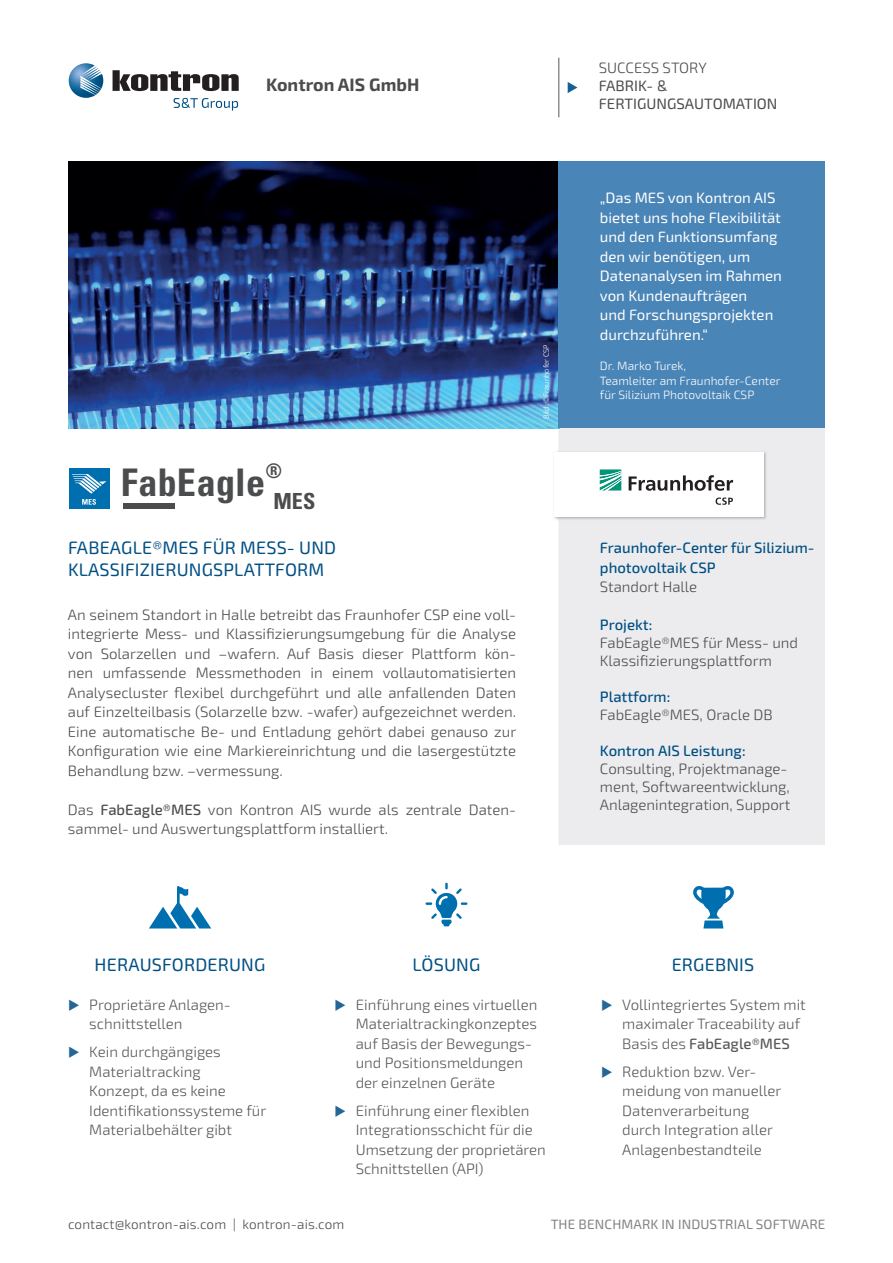
<style>
.page{position:relative;width:893px;height:1263px;background:#fff}
.page>*{position:absolute;margin:0;border:0;box-sizing:border-box;transform-origin:0 0}
.t1{font:700 condensed 38.1px "Univers LT Std";letter-spacing:.005em;color:#4b4c4d}
.t2{font:700 condensed 20.1px "Univers LT Std";color:#4b4c4d}
.t3{font:18px/21.6px "Sn T";letter-spacing:.01em;color:#004f83}
.t4{font:700 17.85px "Sn T";color:#4b4c4d}
.t5{font:300 15px/19.5px "Sn T";color:#4b4c4d}
.t6{font:300 15px/19.5px "Sn T";color:#57585a}
.t7{font:15px/19.5px "Sn T";color:#fff}
.t8{font:500 15px/19.5px "Sn T";color:#004f83}
.t9{font:15px/18px "Sn T";color:#4b4c4d}
.t10{font:300 13.5px "Sn T";letter-spacing:.01em;color:#4b4c4d}
.t11{font:13.5px "Sn T";letter-spacing:.01em;color:#808285}
.t12{font:300 12px/14.4px "Sn T";color:#fff}
.t13{font:300 7.5px "Sn T";color:#fff}
.s1{font-weight:500}
</style>
<div class="page">
<img style="left:69px;top:63px;width:34px;height:35px">
<svg style="left:113px;top:70px;width:126px;height:21px"></svg>
<svg style="left:174px;top:98px;width:64px;height:13px"></svg>
<hr style="left:558px;top:58px;width:1px;height:59px;background:#57585a">
<svg style="left:568px;top:82px;width:9px;height:11px"></svg>
<div style="left:558px;top:428px;width:267px;height:417px;background:#ececee"></div>
<img style="left:554px;top:451px;width:213px;height:69px">
<div style="left:554px;top:452px;width:209px;height:65px;background:#fff"></div>
<img style="left:68px;top:162px;width:490px;height:266px">
<div style="left:558px;top:162px;width:267px;height:266px;background:#4a85b7"></div>
<div style="left:123px;top:503px;width:51px;height:6px;background:#4b4c4d"></div>
<div style="left:69px;top:468px;width:40px;height:41px;background:#006faf"></div>
<svg style="left:72px;top:474px;width:34px;height:31px"></svg>
<svg style="left:149px;top:886px;width:62px;height:42px"></svg>
<svg style="left:693px;top:886px;width:41px;height:42px"></svg>
<svg style="left:426px;top:883px;width:41px;height:43px"></svg>
<svg style="left:600px;top:469px;width:21px;height:21px"></svg>
<svg style="left:629px;top:475px;width:104px;height:16px"></svg>
<svg style="left:716px;top:497px;width:17px;height:8px"></svg>
<p class="t4" style="left:266px;top:74px;width:155px">Kontron AIS GmbH</p>
<h2 class="t2" style="left:265px;top:458px;width:18px">®</h2>
<h1 class="t1" style="left:121px;top:459px;width:196px">FabEagle <sub>MES</sub></h1>
<p class="t3" style="left:68px;top:537px;width:270px">FABEAGLE®MES FÜR MESS- UND<br>KLASSIFIZIERUNGSPLATTFORM</p>
<p class="t5" style="left:68px;top:605px;width:450px;text-align:justify">An seinem Standort in Halle betreibt das Fraunhofer CSP eine voll&shy;integrierte Mess- und Klassifizierungsumgebung für die Analyse von Solarzellen und –wafern. Auf Basis dieser Plattform kön&shy;nen umfassende Messmethoden in einem vollautomatisierten Analyse cluster flexibel durchgeführt und alle anfallenden Daten auf Einzelteilbasis (Solarzelle bzw. -wafer) aufgezeichnet werden.<br>Eine automatische Be- und Entladung gehört dabei genauso zur Konfiguration wie eine Markiereinrichtung und die lasergestützte Behandlung bzw. –vermessung.</p>
<p class="t5" style="left:68px;top:800px;width:450px">Das <span class="s1">FabEagle®MES</span> von Kontron AIS wurde als zentrale Daten&shy;sammel- und Auswertungsplattform installiert.</p>
<p class="t13" style="left:542px;top:419px;width:76px;rotate:-90deg">Bild: ©Fraunhofer CSP</p>
<p class="t3" style="left:95px;top:954px;width:172px">HERAUSFORDERUNG</p>
<p class="t6" style="left:89px;top:995px;width:143px">Proprietäre Anlagen&shy;schnittstellen</p>
<p class="t6" style="left:89px;top:1042px;width:179px">Kein durchgängiges<br>Materialtracking<br>Konzept, da es keine<br>Identifikationssysteme für<br>Materialbehälter gibt</p>
<p class="t3" style="left:412px;top:954px;width:69px">LÖSUNG</p>
<p class="t6" style="left:356px;top:995px;width:183px">Einführung eines virtuellen<br>Materialtrackingkonzeptes auf Basis der Bewegungs&shy;und Positionsmeldungen der einzelnen Geräte</p>
<p class="t6" style="left:356px;top:1101px;width:191px">Einführung einer flexiblen<br>Integrationsschicht für die<br>Umsetzung der proprietären<br>Schnittstellen (API)</p>
<p class="t5" style="left:599px;top:59px;width:109px">SUCCESS STORY</p>
<p class="t9" style="left:599px;top:77px;width:180px">FABRIK- &amp;<br>FERTIGUNGSAUTOMATION</p>
<p class="t7" style="left:600px;top:189px;width:183px">„Das MES von Kontron AIS bietet uns hohe Flexibilität und den Funktionsumfang den wir benötigen, um<br>Da ten analysen im Rahmen von Kundenaufträgen<br>und Forschungsprojekten durchzuführen.“</p>
<p class="t12" style="left:600px;top:359px;width:182px">Dr. Marko Turek,<br>Teamleiter am Fraunhofer-Center für Silizium Photovoltaik CSP</p>
<p class="t8" style="left:600px;top:539px;width:216px">Fraunhofer-Center für Silizium&shy;photovoltaik CSP</p>
<p class="t5" style="left:600px;top:578px;width:99px">Standort Halle</p>
<p class="t8" style="left:600px;top:615px;width:54px">Projekt:</p>
<p class="t5" style="left:600px;top:634px;width:200px;line-height:18px">FabEagle®MES für Mess- und<br>Klassifizierungsplattform</p>
<p class="t8" style="left:600px;top:687px;width:72px">Plattform:</p>
<p class="t5" style="left:600px;top:705px;width:174px">FabEagle®MES, Oracle DB</p>
<p class="t8" style="left:600px;top:741px;width:147px">Kontron AIS Leistung:</p>
<p class="t5" style="left:600px;top:760px;width:192px;line-height:18px">Consulting, Projekt manage&shy;ment, Softwareentwicklung,<br>Anlagenintegration, Support</p>
<p class="t3" style="left:672px;top:954px;width:84px">ERGEBNIS</p>
<p class="t6" style="left:622px;top:995px;width:185px">Vollintegriertes System mit maximaler Traceability auf<br>Basis des <span class="s1">FabEagle®MES</span></p>
<p class="t6" style="left:622px;top:1062px;width:161px">Reduktion bzw. Ver&shy;meidung von manueller<br>Datenverarbeitung durch Integration aller<br>Anlagenbestandteile</p>
<p class="t10" style="left:68px;top:1216px;width:278px">contact@kontron-ais.com | kontron-ais.com</p>
<p class="t11" style="left:551px;top:1216px;width:276px">THE BENCHMARK IN INDUSTRIAL SOFTWARE</p>
</div>
